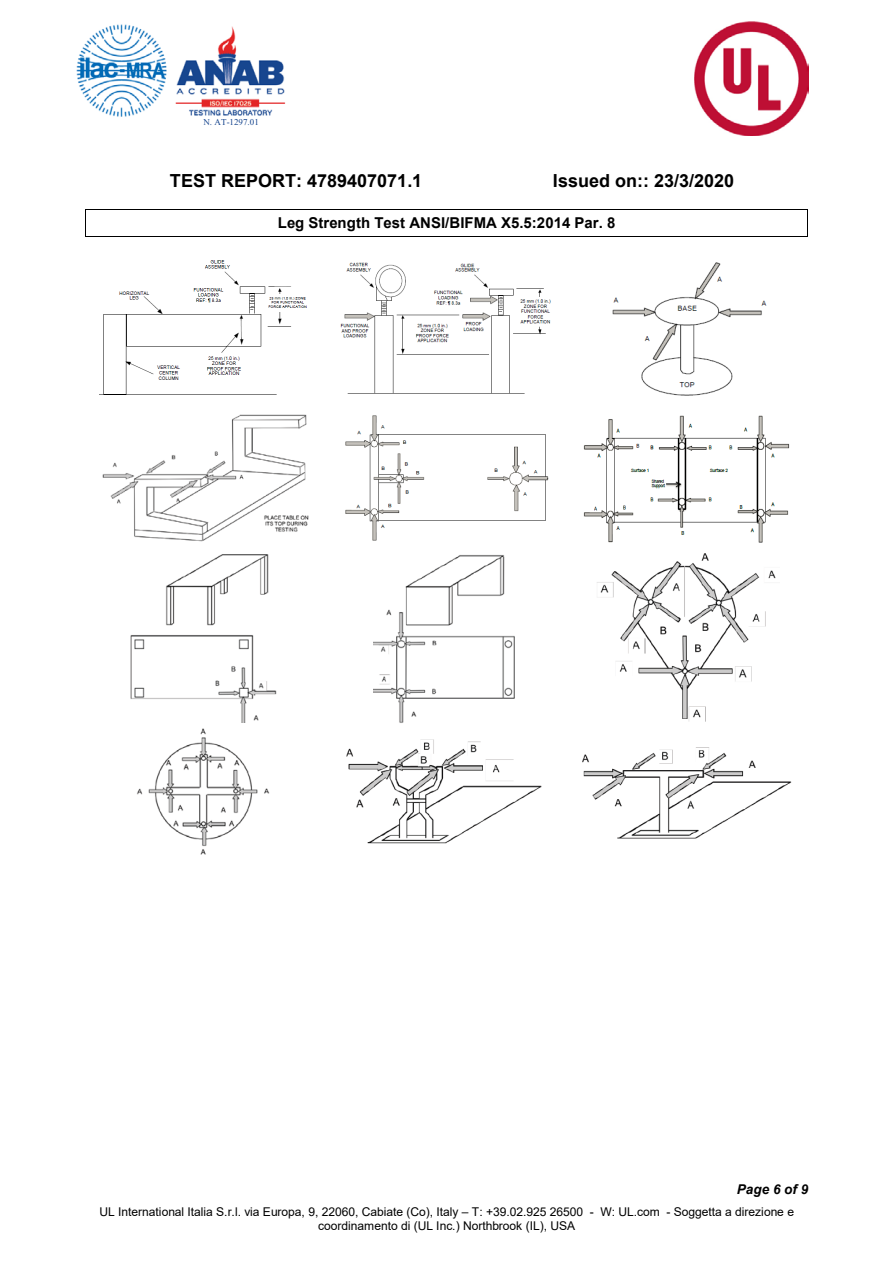
<style>
.page{position:relative;width:893px;height:1264px;background:#fff}
.page>*{position:absolute;margin:0;border:0;box-sizing:border-box;transform-origin:0 0}
.t1{font:700 18px "Arial";letter-spacing:.005em;color:#000}
.t2{font:700 15px "Arial";color:#000}
.t3{font:italic 700 13.5px "Arial";color:#000}
.t4{font:12px/13.8px "Arial";letter-spacing:-.005em;color:#000;text-align:center}
.t5{font:9px "Times New Roman";color:#17468f}
</style>
<div class="page">
<img style="left:76px;top:24px;width:210px;height:93px">
<img style="left:694px;top:22px;width:114px;height:113px">
<hr style="left:86px;top:209px;width:721px;height:1px;background:#000">
<svg style="left:85px;top:209px;width:1px;height:28px"></svg>
<hr style="left:86px;top:236px;width:721px;height:1px;background:#000">
<svg style="left:807px;top:209px;width:1px;height:28px"></svg>
<img style="left:99px;top:260px;width:208px;height:135px">
<img style="left:340px;top:262px;width:211px;height:132px">
<img style="left:612px;top:262px;width:155px;height:133px">
<img style="left:102px;top:414px;width:207px;height:128px">
<img style="left:345px;top:415px;width:204px;height:126px">
<img style="left:583px;top:415px;width:207px;height:127px">
<img style="left:130px;top:554px;width:147px;height:168px">
<img style="left:373px;top:555px;width:142px;height:168px">
<img style="left:597px;top:553px;width:179px;height:169px">
<img style="left:137px;top:728px;width:133px;height:126px">
<img style="left:346px;top:739px;width:196px;height:105px">
<img style="left:582px;top:747px;width:210px;height:92px">
<p class="t5" style="left:203px;top:117px;width:57px">N. AT-1297.01</p>
<h1 class="t1" style="left:170px;top:168px;width:254px">TEST REPORT: 4789407071.1</h1>
<h1 class="t1" style="left:553px;top:168px;width:183px">Issued on:: 23/3/2020</h1>
<p class="t2" style="left:278px;top:212px;width:339px">Leg Strength Test ANSI/BIFMA X5.5:2014 Par. 8</p>
<p class="t3" style="left:737px;top:1180px;width:73px">Page 6 of 9</p>
<p class="t4" style="left:99px;top:1204px;width:696px">UL International Italia S.r.l. via Europa, 9, 22060, Cabiate (Co), Italy – T: +39.02.925 26500 - W: UL.com - Soggetta a direzione e coordinamento di (UL Inc.) Northbrook (IL), USA</p>
</div>
